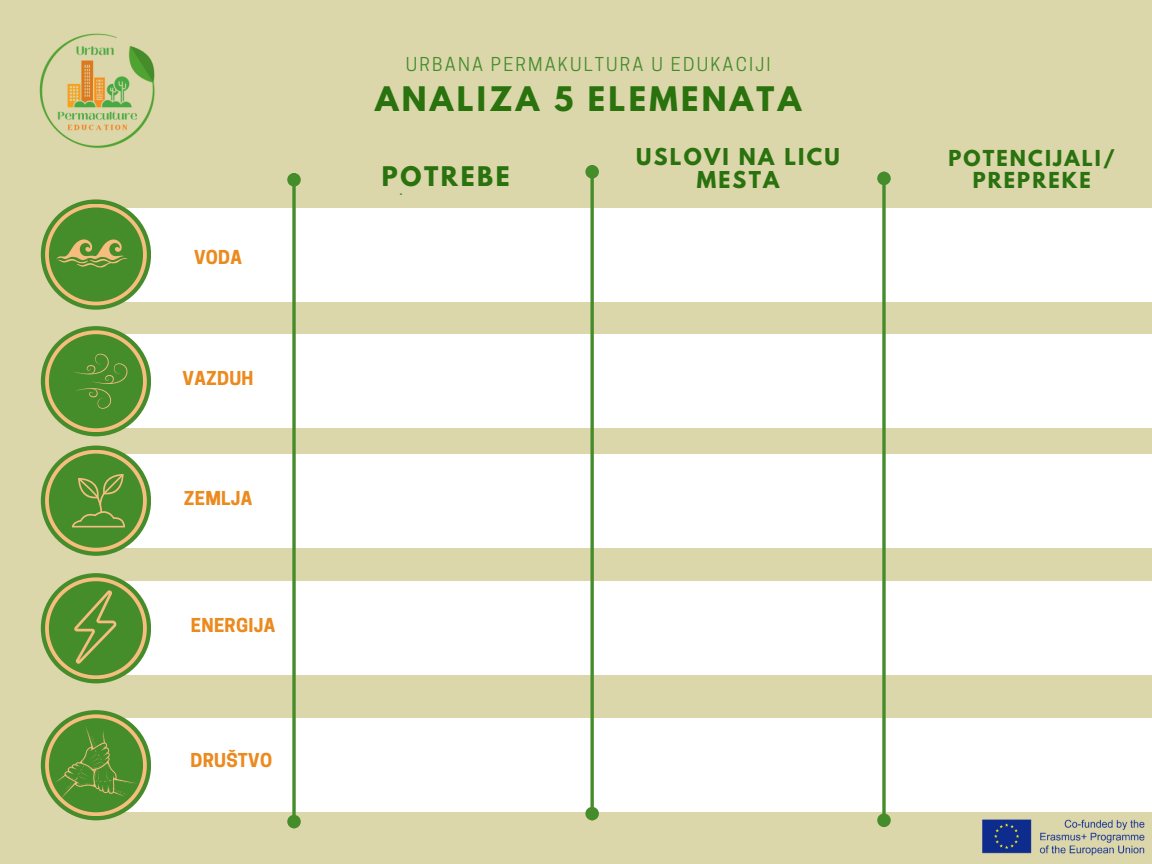
<style>
.page{position:relative;width:1152px;height:864px;background:#dcd6ab}
.page>*{position:absolute;margin:0;border:0;box-sizing:border-box;transform-origin:0 0}
.t1{font:700 30px "League Spartan";letter-spacing:.11em;color:#29720e}
.t2{font:700 24px "League Spartan";letter-spacing:.11em;color:#29720e}
.t3{font:700 20.55px/22.6px "League Spartan";letter-spacing:.11em;color:#29720e;text-align:center}
.t4{font:700 19.5px "League Spartan";letter-spacing:.11em;color:#29720e}
.t5{font:700 18px "Cooper Hewitt";letter-spacing:.015em;color:#eb8a1f}
.t6{font:18px "Cooper Hewitt";letter-spacing:.12em;color:#458c2b}
</style>
<div class="page">
<div style="left:96px;top:208px;width:1056px;height:93px;background:#fff"></div>
<svg style="left:41px;top:199px;width:110px;height:111px"></svg>
<svg style="left:45px;top:204px;width:102px;height:101px"></svg>
<div style="left:49px;top:208px;width:94px;height:94px;background:#458c2b;border-radius:50%"></div>
<div style="left:96px;top:334px;width:1056px;height:94px;background:#fff"></div>
<div style="left:41px;top:326px;width:110px;height:110px;background:#458c2b;border-radius:50%"></div>
<svg style="left:45px;top:330px;width:102px;height:102px"></svg>
<div style="left:49px;top:334px;width:94px;height:94px;background:#458c2b;border-radius:50%"></div>
<div style="left:96px;top:454px;width:1056px;height:94px;background:#fff"></div>
<div style="left:41px;top:446px;width:110px;height:110px;background:#458c2b;border-radius:50%"></div>
<svg style="left:45px;top:450px;width:102px;height:102px"></svg>
<div style="left:49px;top:454px;width:94px;height:94px;background:#458c2b;border-radius:50%"></div>
<div style="left:96px;top:581px;width:1056px;height:94px;background:#fff"></div>
<div style="left:41px;top:573px;width:110px;height:110px;background:#458c2b;border-radius:50%"></div>
<svg style="left:45px;top:577px;width:102px;height:102px"></svg>
<div style="left:49px;top:581px;width:94px;height:94px;background:#458c2b;border-radius:50%"></div>
<div style="left:96px;top:718px;width:1056px;height:94px;background:#fff"></div>
<div style="left:41px;top:710px;width:110px;height:110px;background:#458c2b;border-radius:50%"></div>
<svg style="left:45px;top:714px;width:102px;height:102px"></svg>
<div style="left:49px;top:718px;width:94px;height:94px;background:#458c2b;border-radius:50%"></div>
<svg style="left:590px;top:179px;width:4px;height:628px;background:#609b48"></svg>
<div style="left:587px;top:809px;width:10px;height:10px;background:#458c2b;border-radius:50%"></div>
<div style="left:585px;top:807px;width:14px;height:13px;border:3px solid #458c2b;border-radius:50%"></div>
<div style="left:587px;top:167px;width:10px;height:10px;background:#458c2b;border-radius:50%"></div>
<div style="left:585px;top:165px;width:14px;height:14px;border:3px solid #458c2b;border-radius:50%"></div>
<svg style="left:292px;top:187px;width:4px;height:628px;background:#609b48"></svg>
<div style="left:289px;top:817px;width:10px;height:10px;background:#458c2b;border-radius:50%"></div>
<div style="left:287px;top:815px;width:14px;height:13px;border:3px solid #458c2b;border-radius:50%"></div>
<div style="left:289px;top:175px;width:10px;height:10px;background:#458c2b;border-radius:50%"></div>
<div style="left:287px;top:173px;width:14px;height:14px;border:3px solid #458c2b;border-radius:50%"></div>
<svg style="left:882px;top:185px;width:4px;height:629px;background:#609c48"></svg>
<div style="left:879px;top:815px;width:10px;height:10px;background:#458c2b;border-radius:50%"></div>
<div style="left:877px;top:814px;width:14px;height:13px;border:3px solid #458c2b;border-radius:50%"></div>
<div style="left:879px;top:173px;width:10px;height:10px;background:#458c2b;border-radius:50%"></div>
<div style="left:877px;top:172px;width:14px;height:13px;border:3px solid #458c2b;border-radius:50%"></div>
<svg style="left:56px;top:239px;width:72px;height:29px"></svg>
<svg style="left:73px;top:354px;width:55px;height:55px"></svg>
<svg style="left:72px;top:474px;width:53px;height:53px"></svg>
<svg style="left:74px;top:590px;width:42px;height:74px"></svg>
<svg style="left:55px;top:725px;width:83px;height:75px"></svg>
<img style="left:39px;top:33px;width:116px;height:115px">
<img style="left:982px;top:819px;width:163px;height:37px">
<h3 class="t5" style="left:194px;top:251px;width:49px">VODA</h3>
<h2 class="t5" style="left:183px;top:372px;width:72px">VAZDUH</h2>
<p class="t5" style="left:184px;top:491px;width:70px">ZEMLJA</p>
<p class="t5" style="left:191px;top:619px;width:86px">ENERGIJA</p>
<p class="t5" style="left:191px;top:753px;width:83px">DRUŠTVO</p>
<h3 class="t6" style="left:406px;top:58px;width:366px">URBANA PERMAKULTURA U EDUKACIJI</h3>
<h1 class="t1" style="left:375px;top:84px;width:428px">ANALIZA 5 ELEMENATA</h1>
<p class="t3" style="left:636px;top:148px;width:205px">USLOVI NA LICU<br>MESTA</p>
<p class="t4" style="left:948px;top:149px;width:168px">POTENCIJALI/</p>
<p class="t2" style="left:382px;top:164px;width:130px">POTREBE</p>
<p class="t4" style="left:973px;top:170px;width:120px">PREPREKE</p>
<p class="t6" style="left:399px;top:181px;width:5px">.</p>
</div>
